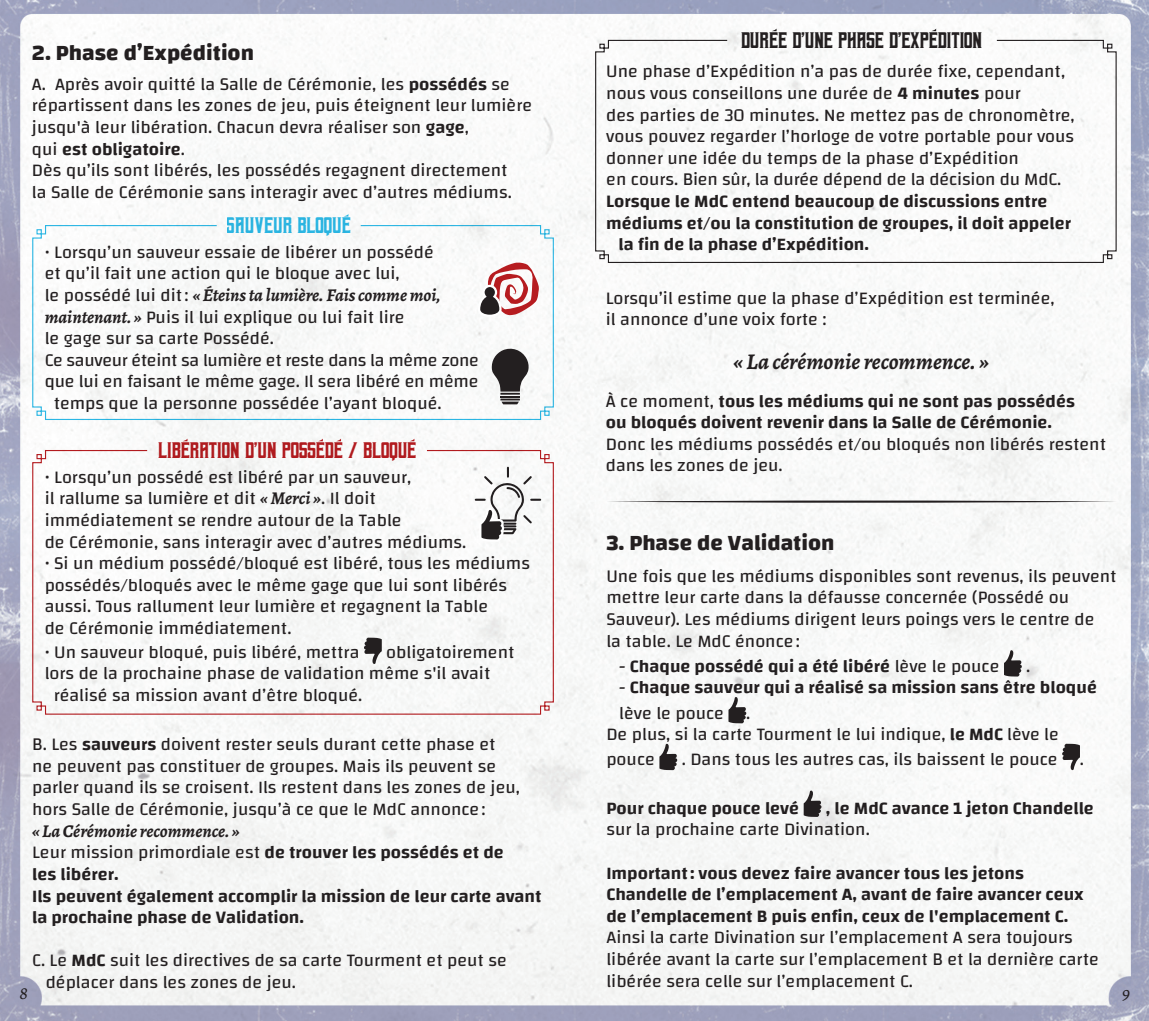
<style>
.page{position:relative;width:1149px;height:1021px;background:#fff}
.page>*{position:absolute;margin:0;border:0;box-sizing:border-box;transform-origin:0 0}
.t1{font:700 22.5px "Changa";color:#231f20}
.t2{font:22.5px "Geizer";color:#b61c20}
.t3{font:22.5px "Geizer";color:#231f20}
.t4{font:italic 700 22.5px "Alegreya";color:#231f20}
.t5{font:22.5px "Geizer";color:#2cb9e7}
.t6{font:18px/21.6px "Changa";color:#231f20}
.t7{font:600 18px/21.6px "Changa";color:#231f20}
.t8{font:italic 700 18px "Alegreya";color:#231f20}
.t9{font:18px "Changa";letter-spacing:-.02em;color:#231f20}
.t10{font:italic 18px "Alegreya";color:#231f20}
.s1{font-weight:600}
.s2{font-weight:400}
.s3{font-family:"Changa";font-weight:400;font-style:normal}
.s4{font-family:"Alegreya";font-weight:700;font-style:italic}
</style>
<div class="page">
<img style="left:0;top:0;width:1148px;height:1020px">
<svg style="left:32px;top:224px;width:522px;height:196px"></svg>
<svg style="left:32px;top:449px;width:522px;height:266px"></svg>
<svg style="left:594px;top:39px;width:522px;height:224px"></svg>
<svg style="left:364px;top:637px;width:17px;height:27px"></svg>
<svg style="left:474px;top:467px;width:67px;height:76px"></svg>
<svg style="left:1003px;top:649px;width:18px;height:27px"></svg>
<svg style="left:728px;top:696px;width:18px;height:27px"></svg>
<svg style="left:659px;top:743px;width:18px;height:27px"></svg>
<svg style="left:1061px;top:743px;width:18px;height:27px"></svg>
<svg style="left:803px;top:790px;width:18px;height:27px"></svg>
<svg style="left:930px;top:28px;width:5px;height:3px"></svg>
<svg style="left:771px;top:28px;width:5px;height:3px"></svg>
<svg style="left:409px;top:438px;width:5px;height:3px"></svg>
<svg style="left:336px;top:438px;width:5px;height:3px"></svg>
<svg style="left:318px;top:438px;width:5px;height:3px"></svg>
<svg style="left:182px;top:438px;width:5px;height:3px"></svg>
<svg style="left:606px;top:500px;width:510px;height:3px"></svg>
<svg style="left:491px;top:346px;width:38px;height:58px"></svg>
<svg style="left:476px;top:262px;width:62px;height:56px"></svg>
<p class="t3" style="left:740px;top:30px;width:243px">DURÉE D’UNE PHASE D’EXPÉDITION</p>
<p class="t6" style="left:606px;top:60px;width:470px">Une phase d’Expédition n’a pas de durée fixe, cependant, nous vous conseillons une durée de <span class="s1">4 minutes</span> pour<br>des parties de 30 minutes. Ne mettez pas de chronomètre, vous pouvez regarder l’horloge de votre portable pour vous donner une idée du temps de la phase d’Expédition<br>en cours. Bien sûr, la durée dépend de la décision du MdC.</p>
<p class="t7" style="left:606px;top:190px;width:442px">Lorsque le MdC entend beaucoup de discussions entre</p>
<p class="t7" style="left:606px;top:212px;width:466px">médiums et/ou la constitution de groupes, il doit appeler</p>
<p class="t7" style="left:618px;top:233px;width:252px">la fin de la phase d’Expédition.</p>
<p class="t6" style="left:605px;top:287px;width:450px">Lorsqu’il estime que la phase d’Expédition est terminée, il annonce d’une voix forte :</p>
<p class="t4" style="left:733px;top:345px;width:257px">« La cérémonie recommence. »</p>
<p class="t7" style="left:605px;top:389px;width:470px"><span class="s2">À ce moment,</span> tous les médiums qui ne sont pas possédés ou bloqués doivent revenir dans la Salle de Cérémonie.</p>
<p class="t6" style="left:605px;top:432px;width:501px">Donc les médiums possédés et/ou bloqués non libérés restent dans les zones de jeu.</p>
<p class="t1" style="left:32px;top:39px;width:223px">2. Phase d’Expédition</p>
<p class="t6" style="left:32px;top:73px;width:501px">A. Après avoir quitté la Salle de Cérémonie, les <span class="s1">possédés</span> se répartissent dans les zones de jeu, puis éteignent leur lumière jusqu'à leur libération. Chacun devra réaliser son <span class="s1">gage</span>,<br>qui <span class="s1">est obligatoire</span>.<br>Dès qu’ils sont libérés, les possédés regagnent directement<br>la Salle de Cérémonie sans interagir avec d’autres médiums.</p>
<p class="t5" style="left:227px;top:216px;width:125px">SAUVEUR BLOQUÉ</p>
<p class="t6" style="left:45px;top:241px;width:390px">• Lorsqu’un sauveur essaie de libérer un possédé et qu’il fait une action qui le bloque avec lui,</p>
<p class="t8" style="left:45px;top:282px;width:397px"><span class="s3">le possédé lui dit:</span> « Éteins ta lumière. Fais comme moi,</p>
<p class="t6" style="left:45px;top:305px;width:361px"><span class="s4">maintenant. »</span> Puis il lui explique ou lui fait lire</p>
<p class="t6" style="left:45px;top:327px;width:231px">le gage sur sa carte Possédé.</p>
<p class="t9" style="left:45px;top:349px;width:435px">Ce sauveur éteint sa lumière et reste dans la même zone</p>
<p class="t6" style="left:45px;top:370px;width:435px">que lui en faisant le même gage. Il sera libéré en même</p>
<p class="t6" style="left:54px;top:392px;width:389px">temps que la personne possédée l’ayant bloqué.</p>
<p class="t2" style="left:158px;top:440px;width:259px">LIBÉRATION D’UN POSSÉDÉ / BLOQUÉ</p>
<p class="t6" style="left:45px;top:465px;width:423px">• Lorsqu’un possédé est libéré par un sauveur,<br>il rallume sa lumière et dit <span class="s4">« Merci »</span>. Il doit immédiatement se rendre autour de la Table<br>de Cérémonie, sans interagir avec d’autres médiums.</p>
<p class="t6" style="left:45px;top:552px;width:486px">• Si un médium possédé/bloqué est libéré, tous les médiums possédés/bloqués avec le même gage que lui sont libérés aussi. Tous rallument leur lumière et regagnent la Table<br>de Cérémonie immédiatement.</p>
<p class="t6" style="left:45px;top:640px;width:316px">• Un sauveur bloqué, puis libéré, mettra</p>
<p class="t6" style="left:386px;top:640px;width:130px">obligatoirement</p>
<p class="t6" style="left:45px;top:662px;width:447px">lors de la prochaine phase de validation même s'il avait</p>
<p class="t6" style="left:54px;top:683px;width:310px">réalisé sa mission avant d’être bloqué.</p>
<p class="t1" style="left:606px;top:529px;width:229px">3. Phase de Validation</p>
<p class="t6" style="left:606px;top:564px;width:511px">Une fois que les médiums disponibles sont revenus, ils peuvent mettre leur carte dans la défausse concernée (Possédé ou Sauveur). Les médiums dirigent leurs poings vers le centre de<br>la table. Le MdC énonce:</p>
<p class="t7" style="left:619px;top:654px;width:382px"><span class="s2">-</span> Chaque possédé qui a été libéré <span class="s2">lève le pouce</span></p>
<p class="t6" style="left:1025px;top:654px;width:6px">.</p>
<p class="t7" style="left:619px;top:674px;width:479px;line-height:25.2px"><span class="s2">-</span> Chaque sauveur qui a réalisé sa mission sans être bloqué <span class="s2">lève le pouce .</span></p>
<p class="t6" style="left:606px;top:721px;width:454px;line-height:25.2px">De plus, si la carte Tourment le lui indique, <span class="s1">le MdC</span> lève le pouce</p>
<p class="t6" style="left:32px;top:733px;width:489px">B. Les <span class="s1">sauveurs</span> doivent rester seuls durant cette phase et ne peuvent pas constituer de groupes. Mais ils peuvent se parler quand ils se croisent. Ils restent dans les zones de jeu, hors Salle de Cérémonie, jusqu’à ce que le MdC annonce:</p>
<p class="t8" style="left:32px;top:817px;width:209px">« La Cérémonie recommence. »</p>
<p class="t7" style="left:32px;top:841px;width:510px"><span class="s2">Leur mission primordiale est</span> de trouver les possédés et de<br>les libérer.<br>Ils peuvent également accomplir la mission de leur carte avant la prochaine phase de Validation.</p>
<p class="t6" style="left:46px;top:949px;width:462px;text-indent:-13px">C. Le <span class="s1">MdC</span> suit les directives de sa carte Tourment et peut se déplacer dans les zones de jeu.</p>
<p class="t6" style="left:681px;top:748px;width:404px">. Dans tous les autres cas, ils baissent le pouce .</p>
<p class="t7" style="left:606px;top:796px;width:194px">Pour chaque pouce levé</p>
<p class="t7" style="left:825px;top:796px;width:269px">, le MdC avance 1 jeton Chandelle</p>
<p class="t6" style="left:606px;top:818px;width:265px">sur la prochaine carte Divination.</p>
<p class="t7" style="left:606px;top:861px;width:479px">Important: vous devez faire avancer tous les jetons<br>Chandelle de l’emplacement A, avant de faire avancer ceux de l’emplacement B puis enfin, ceux de l'emplacement C.</p>
<p class="t6" style="left:606px;top:926px;width:493px">Ainsi la carte Divination sur l’emplacement A sera toujours libérée avant la carte sur l’emplacement B et la dernière carte libérée sera celle sur l’emplacement C.</p>
<p class="t10" style="left:19px;top:981px;width:10px">8</p>
<p class="t10" style="left:1121px;top:981px;width:9px">9</p>
</div>
